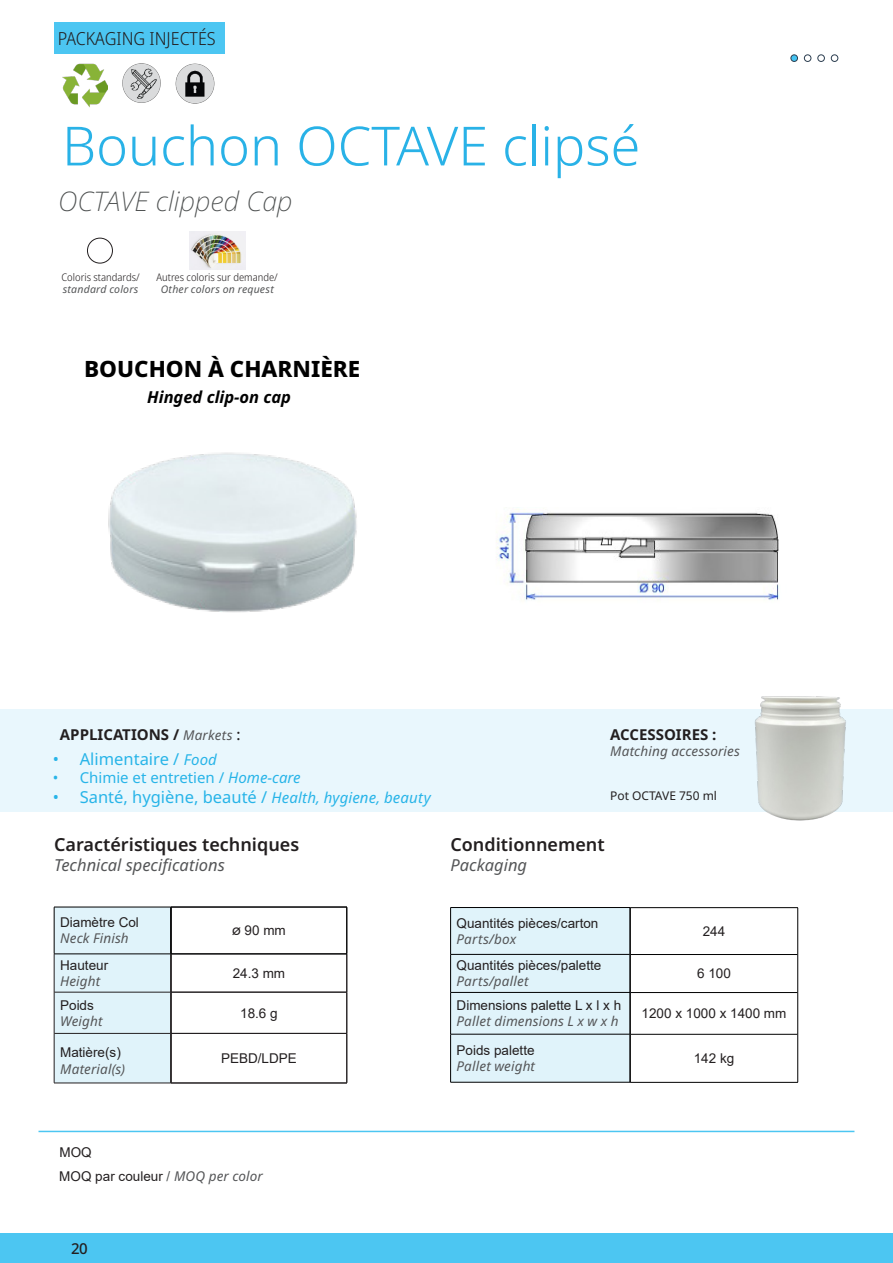
<style>
.page{position:relative;width:893px;height:1263px;background:#fff}
.page>*{position:absolute;margin:0;border:0;box-sizing:border-box;transform-origin:0 0}
.pdt_Pack_injectés{font:300 54px "Noto Sans";color:#29b2e7}
.t1{font:italic 200 27px "Noto Sans";color:#4c4f4f}
.Texte_en_pastel{font:800 22.5px "Noto Sans";color:#000}
.t2{font:600 18px "Noto Sans Armenian";color:#231f20}
.t3{font:300 semi-condensed 18px "Noto Sans";color:#231f20}
.t4{font:16.5px "Noto Sans";color:#27b4e8}
.t5{font:italic 16.5px "Noto Sans";color:#545557}
.texte_pastel_anglais{font:italic 700 16.5px "Noto Sans";color:#000001}
.t6{font:700 15px "Noto Sans";color:#231f20}
.t7{font:15px "Noto Sans";color:#27b4e8}
.t8{font:500 15px "Noto Sans";color:#231f20}
.texte_Fr_tableau{font:13.5px/24.5px "Arial";color:#231f20}
.t9{font:italic 13.5px "Noto Sans";letter-spacing:.01em;color:#545557}
.t10{font:12px "Noto Sans";color:#231f20}
.t11{font:300 semi-condensed 10.5px "Noto Sans";color:#231f20}
.t12{font:italic 10.5px "Noto Sans";letter-spacing:.02em;color:#545557}
.s1{font-weight:400;font-style:italic;font-size:13.5px;color:#545557}
.s2{font-weight:500}
.s3{font-style:italic;font-size:15px}
.s4{font-style:italic}
.s5{color:#4c4f4f}
.s6{font-family:"Noto Sans";font-style:italic;color:#545557}
</style>
<div class="page">
<div style="left:0;top:1233px;width:893px;height:30px;background:#4cc6f2"></div>
<div style="left:0;top:709px;width:893px;height:103px;background:#e9f7fd"></div>
<div style="left:451px;top:908px;width:179px;height:174px;background:#e0f3fa"></div>
<hr style="left:451px;top:954px;width:179px;height:1px;background:#000001">
<hr style="left:450px;top:907px;width:180px;height:1px;background:#000001">
<hr style="left:450px;top:908px;width:1px;height:46px;background:#000001">
<hr style="left:450px;top:954px;width:1px;height:38px;background:#000001">
<hr style="left:450px;top:1034px;width:1px;height:48px;background:#000001">
<hr style="left:450px;top:1082px;width:180px;height:1px;background:#000001">
<hr style="left:450px;top:992px;width:180px;height:1px;background:#000001">
<hr style="left:450px;top:1034px;width:180px;height:1px;background:#000001">
<hr style="left:450px;top:992px;width:1px;height:42px;background:#000001">
<div style="left:55px;top:908px;width:115px;height:175px;background:#e0f3fa"></div>
<hr style="left:54px;top:954px;width:117px;height:1px;background:#000001">
<hr style="left:54px;top:992px;width:117px;height:1px;background:#231f20">
<hr style="left:54px;top:1033px;width:117px;height:1px;background:#231f20">
<hr style="left:54px;top:907px;width:117px;height:1px;background:#000001">
<hr style="left:54px;top:907px;width:1px;height:47px;background:#000001">
<hr style="left:170px;top:907px;width:1px;height:47px;background:#000001">
<hr style="left:54px;top:954px;width:1px;height:38px;background:#231f20">
<hr style="left:170px;top:954px;width:1px;height:38px;background:#231f20">
<hr style="left:54px;top:992px;width:1px;height:41px;background:#231f20">
<hr style="left:170px;top:992px;width:1px;height:41px;background:#231f20">
<hr style="left:54px;top:1033px;width:1px;height:50px;background:#231f20">
<hr style="left:170px;top:1033px;width:1px;height:50px;background:#231f20">
<hr style="left:54px;top:1083px;width:117px;height:1px;background:#231f20">
<div style="left:54px;top:22px;width:171px;height:31px;background:#4cc6f2"></div>
<img style="left:189px;top:232px;width:57px;height:37px">
<hr style="left:171px;top:953px;width:176px;height:1px;background:#000001">
<hr style="left:346px;top:907px;width:1px;height:47px;background:#000001">
<hr style="left:346px;top:954px;width:1px;height:38px;background:#231f20">
<hr style="left:346px;top:992px;width:1px;height:41px;background:#231f20">
<hr style="left:346px;top:1033px;width:1px;height:50px;background:#231f20">
<hr style="left:39px;top:1131px;width:815px;height:1px;background:#4cc6f2">
<hr style="left:630px;top:954px;width:168px;height:1px;background:#000001">
<hr style="left:630px;top:992px;width:168px;height:1px;background:#000001">
<hr style="left:630px;top:1034px;width:168px;height:1px;background:#000001">
<hr style="left:630px;top:907px;width:168px;height:1px;background:#000001">
<hr style="left:630px;top:908px;width:1px;height:46px;background:#000001">
<hr style="left:797px;top:908px;width:1px;height:46px;background:#000001">
<hr style="left:630px;top:954px;width:1px;height:38px;background:#000001">
<hr style="left:797px;top:954px;width:1px;height:38px;background:#000001">
<hr style="left:630px;top:992px;width:1px;height:42px;background:#000001">
<hr style="left:797px;top:992px;width:1px;height:42px;background:#000001">
<hr style="left:630px;top:1034px;width:1px;height:48px;background:#000001">
<hr style="left:797px;top:1034px;width:1px;height:48px;background:#000001">
<hr style="left:630px;top:1082px;width:168px;height:1px;background:#000001">
<hr style="left:171px;top:1033px;width:1px;height:50px;background:#231f20">
<hr style="left:171px;top:1083px;width:176px;height:1px;background:#231f20">
<hr style="left:347px;top:907px;width:1px;height:47px;background:#000001">
<hr style="left:347px;top:954px;width:1px;height:38px;background:#231f20">
<hr style="left:347px;top:992px;width:1px;height:41px;background:#231f20">
<hr style="left:347px;top:1033px;width:1px;height:50px;background:#231f20">
<hr style="left:171px;top:907px;width:176px;height:1px;background:#000001">
<hr style="left:171px;top:907px;width:1px;height:47px;background:#000001">
<hr style="left:171px;top:954px;width:176px;height:1px;background:#000001">
<hr style="left:171px;top:954px;width:1px;height:38px;background:#231f20">
<hr style="left:171px;top:992px;width:176px;height:1px;background:#231f20">
<hr style="left:171px;top:992px;width:1px;height:41px;background:#231f20">
<hr style="left:171px;top:1033px;width:176px;height:1px;background:#231f20">
<img style="left:108px;top:452px;width:249px;height:161px">
<img style="left:755px;top:696px;width:91px;height:125px">
<img style="left:496px;top:509px;width:283px;height:92px">
<div style="left:87px;top:238px;width:26px;height:25px;border:1px solid #231f20;border-radius:50%"></div>
<img style="left:63px;top:63px;width:44px;height:45px">
<svg style="left:791px;top:55px;width:6px;height:6px"></svg>
<div style="left:791px;top:55px;width:7px;height:7px;border:1px solid #2c3e50;border-radius:50%"></div>
<div style="left:804px;top:55px;width:7px;height:7px;border:1px solid #2c3e50;border-radius:50%"></div>
<div style="left:818px;top:55px;width:7px;height:7px;border:1px solid #2c3e50;border-radius:50%"></div>
<div style="left:831px;top:55px;width:7px;height:7px;border:1px solid #2c3e50;border-radius:50%"></div>
<img style="left:122px;top:63px;width:39px;height:40px">
<img style="left:175px;top:63px;width:40px;height:40px">
<h3 class="t3" style="left:58px;top:26px;width:160px">PACKAGING INJECTÉS</h3>
<p class="pdt_Pack_injectés" style="left:62px;top:108px;width:580px">Bouchon OCTAVE clipsé</p>
<p class="t1" style="left:58px;top:182px;width:236px">OCTAVE clipped Cap</p>
<p class="t11" style="left:62px;top:270px;width:80px">Coloris standards/</p>
<p class="t12" style="left:63px;top:282px;width:77px">standard colors</p>
<p class="t11" style="left:157px;top:270px;width:123px">Autres coloris sur demande/</p>
<p class="t12" style="left:161px;top:282px;width:115px">Other colors on request</p>
<p class="Texte_en_pastel" style="left:84px;top:352px;width:278px">BOUCHON À CHARNIÈRE</p>
<p class="texte_pastel_anglais" style="left:147px;top:385px;width:145px">Hinged clip-on cap</p>
<p class="t6" style="left:60px;top:723px;width:182px">APPLICATIONS / <span class="s1">Markets</span> <span class="s2">:</span></p>
<p class="t6" style="left:610px;top:723px;width:108px">ACCESSOIRES :</p>
<p class="t9" style="left:610px;top:741px;width:131px">Matching accessories</p>
<p class="t4" style="left:53px;top:748px;width:166px">• Alimentaire / <span class="s3">Food</span></p>
<p class="t7" style="left:53px;top:767px;width:249px">• Chimie et entretien / <span class="s4">Home-care</span></p>
<p class="t4" style="left:53px;top:786px;width:379px">• Santé, hygiène, beauté / <span class="s3">Health, hygiene, beauty</span></p>
<p class="t10" style="left:610px;top:787px;width:108px">Pot OCTAVE 750 ml</p>
<h3 class="t2" style="left:54px;top:833px;width:247px">Caractéristiques techniques</h3>
<p class="t5" style="left:54px;top:853px;width:173px">Technical specifications</p>
<p class="texte_Fr_tableau" style="left:60px;top:910px;width:80px">Diamètre Col</p>
<p class="t9" style="left:60px;top:929px;width:70px">Neck Finish</p>
<p class="texte_Fr_tableau" style="left:60px;top:953px;width:50px">Hauteur</p>
<p class="t9" style="left:60px;top:971px;width:42px">Height</p>
<p class="texte_Fr_tableau" style="left:60px;top:992px;width:35px">Poids</p>
<p class="t9" style="left:60px;top:1011px;width:44px">Weight</p>
<p class="texte_Fr_tableau" style="left:60px;top:1040px;width:62px">Matière(s)</p>
<p class="t9" style="left:60px;top:1059px;width:66px">Material(s)</p>
<p class="texte_Fr_tableau" style="left:232px;top:918px;width:55px">Ø 90 mm</p>
<p class="texte_Fr_tableau" style="left:233px;top:961px;width:54px">24.3 mm</p>
<p class="texte_Fr_tableau" style="left:240px;top:1001px;width:39px">18.6 g</p>
<p class="texte_Fr_tableau" style="left:221px;top:1046px;width:77px">PEBD/LDPE</p>
<p class="texte_Fr_tableau" style="left:59px;top:1140px;width:205px">MOQ<br>MOQ par couleur <span class="s5">/</span> <span class="s6">MOQ per color</span></p>
<p class="t8" style="left:71px;top:1237px;width:18px">20</p>
<h3 class="t2" style="left:450px;top:833px;width:156px">Conditionnement</h3>
<p class="t5" style="left:450px;top:853px;width:78px">Packaging</p>
<p class="texte_Fr_tableau" style="left:457px;top:911px;width:143px">Quantités pièces/carton</p>
<p class="t9" style="left:457px;top:929px;width:61px">Parts/box</p>
<p class="texte_Fr_tableau" style="left:457px;top:953px;width:146px">Quantités pièces/palette</p>
<p class="t9" style="left:457px;top:972px;width:73px">Parts/pallet</p>
<p class="texte_Fr_tableau" style="left:457px;top:993px;width:166px">Dimensions palette L x l x h</p>
<p class="t9" style="left:457px;top:1012px;width:163px">Pallet dimensions L x w x h</p>
<p class="texte_Fr_tableau" style="left:457px;top:1038px;width:80px">Poids palette</p>
<p class="t9" style="left:457px;top:1056px;width:80px">Pallet weight</p>
<p class="texte_Fr_tableau" style="left:703px;top:919px;width:24px">244</p>
<p class="texte_Fr_tableau" style="left:697px;top:961px;width:35px">6 100</p>
<p class="texte_Fr_tableau" style="left:642px;top:1001px;width:146px">1200 x 1000 x 1400 mm</p>
<p class="texte_Fr_tableau" style="left:694px;top:1046px;width:42px">142 kg</p>
</div>
